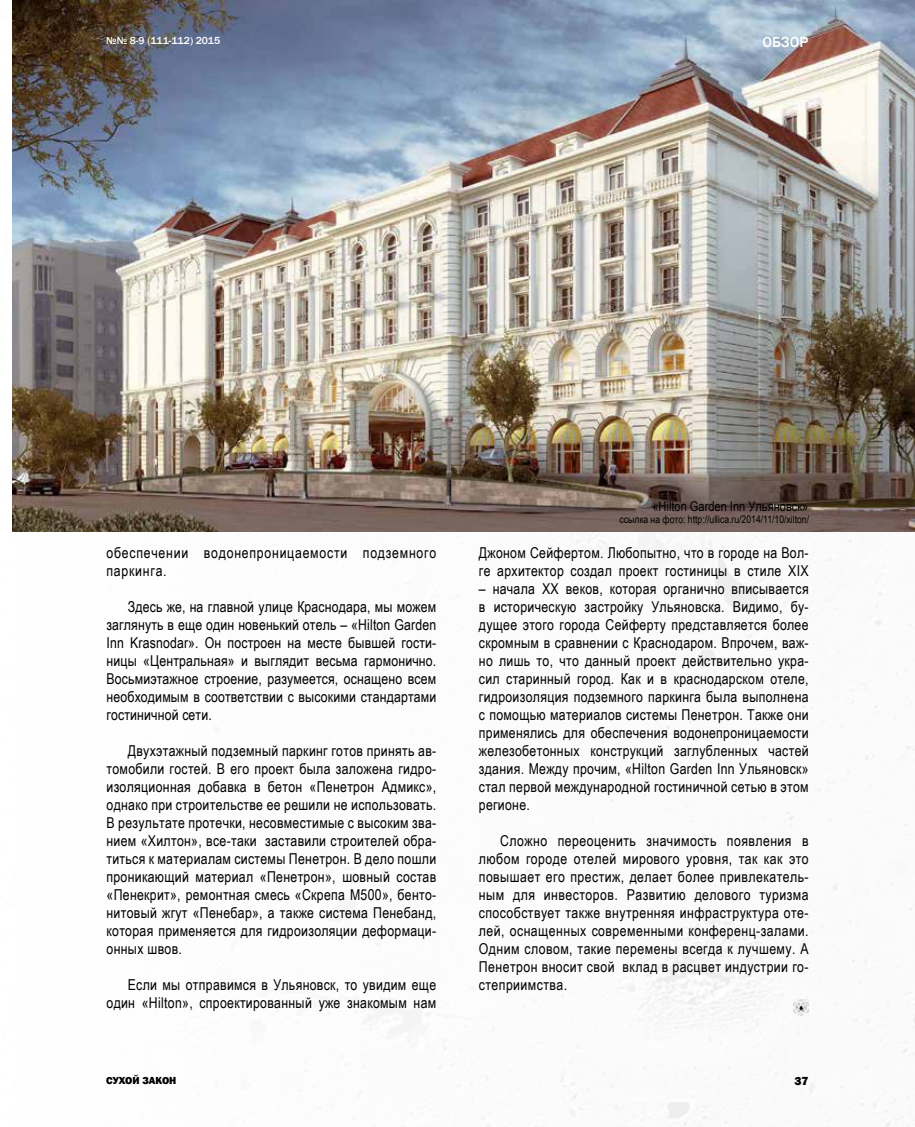
<style>
.page{position:relative;width:915px;height:1127px;background:#fff}
.page>*{position:absolute;margin:0;border:0;box-sizing:border-box;transform-origin:0 0}
.t1{font:15px/18px "Arial Narrow";letter-spacing:.02em;color:#000;text-align:justify}
.t2{font:15px/18px "Arial Narrow";letter-spacing:.05em;color:#000}
.t3{font:500 15px "Franklin Gothic";color:#fff}
.t4{font:13.5px "Arial Narrow";color:#000}
.t5{font:800 12px "Franklin Gothic";color:#000}
.t6{font:10.5px "Arial Narrow";color:#000}
.t7{font:500 10.5px "Franklin Gothic";color:#fff}
.t8{font:800 10.5px "Franklin Gothic";color:#000}
</style>
<div class="page">
<img style="left:12px;top:0;width:902px;height:1127px">
<img style="left:13px;top:0;width:901px;height:531px">
<img style="left:793px;top:999px;width:15px;height:17px">
<p class="t7" style="left:106px;top:34px;width:115px">№№ 8-9 (111-112) 2015</p>
<p class="t3" style="left:762px;top:33px;width:47px">ОБЗОР</p>
<p class="t2" style="left:106px;top:543px;width:331px">обеспечении водонепроницаемости подземного паркинга.</p>
<p class="t1" style="left:106px;top:597px;width:331px;text-indent:21px">Здесь же, на главной улице Краснодара, мы можем заглянуть в еще один новенький отель – «Hilton Garden Inn Krasnodar». Он построен на месте бывшей гости&shy;ницы «Центральная» и выглядит весьма гармонично.<br>Восьмиэтажное строение, разумеется, оснащено всем необходимым в соответствии с высокими стандартами гостиничной сети.</p>
<p class="t1" style="left:106px;top:741px;width:331px;text-indent:21px">Двухэтажный подземный паркинг готов принять ав&shy;томобили гостей. В его проект была заложена гидро&shy;изоляционная добавка в бетон «Пенетрон Адмикс», однако при строительстве ее решили не использовать.<br>В результате протечки, несовместимые с высоким зва&shy;нием «Хилтон», все-таки заставили строителей обра&shy;титься к материалам системы Пенетрон. В дело пошли проникающий материал «Пенетрон», шовный состав «Пенекрит», ремонтная смесь «Скрепа М500», бенто&shy;нитовый жгут «Пенебар», а также система Пенебанд, которая применяется для гидроизоляции деформаци&shy;онных швов.</p>
<p class="t1" style="left:106px;top:975px;width:331px;text-align:right">Если мы отправимся в Ульяновск, то увидим еще один «Hilton», спроектированный уже знакомым нам</p>
<p class="t4" style="left:652px;top:496px;width:157px">«Hilton Garden Inn Ульяновск»</p>
<p class="t6" style="left:619px;top:512px;width:191px">ссылка на фото: http://ullica.ru/2014/11/10/xilton/</p>
<p class="t1" style="left:478px;top:543px;width:331px">Джоном Сейфертом. Любопытно, что в городе на Вол&shy;ге архитектор создал проект гостиницы в стиле XIX</p>
<p class="t1" style="left:478px;top:579px;width:331px">– начала XX веков, которая органично вписывается в историческую застройку Ульяновска. Видимо, бу&shy;дущее этого города Сейферту представляется более скромным в сравнении с Краснодаром. Впрочем, важ&shy;но лишь то, что данный проект действительно укра&shy;сил старинный город. Как и в краснодарском отеле, гидроизоляция подземного паркинга была выполнена с помощью материалов системы Пенетрон. Также они применялись для обеспечения водонепроницаемости железобетонных конструкций заглубленных частей здания. Между прочим, «Hilton Garden Inn Ульяновск» стал первой международной гостиничной сетью в этом регионе.</p>
<p class="t1" style="left:478px;top:831px;width:331px;text-indent:21px">Сложно переоценить значимость появления в любом городе отелей мирового уровня, так как это повышает его престиж, делает более привлекатель&shy;ным для инвесторов. Развитию делового туризма способствует также внутренняя инфраструктура оте&shy;лей, оснащенных современными конференц-залами.<br>Одним словом, такие перемены всегда к лучшему. А Пенетрон вносит свой вклад в расцвет индустрии го&shy;степриимства.</p>
<p class="t8" style="left:106px;top:1074px;width:72px">СУХОЙ ЗАКОН</p>
<p class="t5" style="left:794px;top:1073px;width:15px">37</p>
</div>
